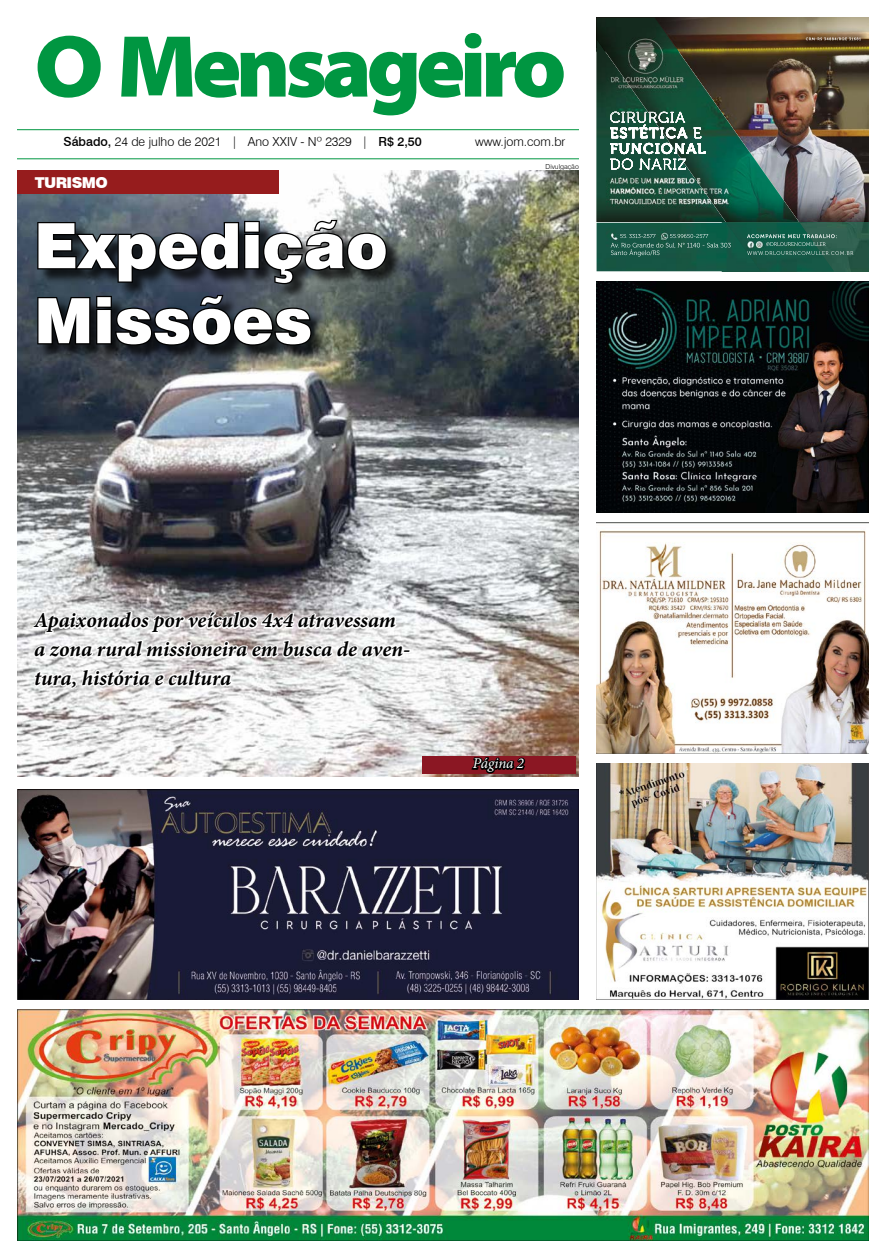
<style>
.page{position:relative;width:886px;height:1258px;background:#fff}
.page>*{position:absolute;margin:0;border:0;box-sizing:border-box;transform-origin:0 0}
.t1{font:900 semi-expanded 88.75px "Myriad Pro";letter-spacing:-.065em;color:#009641}
.t2{font:900 62.5px/75px "Swiss 721 BT";color:#fff}
.t3{font:italic 700 21.25px/28.8px "Minion Pro";color:#000}
.t4{font:900 15px "Swiss 721 BT";letter-spacing:-.04em;color:#fff}
.t5{font:italic 15px "Minion Pro";letter-spacing:-.015em;color:#fff}
.t6{font:300 12.5px "Swiss 721 BT";color:#000}
.t7{font:300 6.88px "Swiss 721 BT";color:#000}
.s1{font-weight:500}
</style>
<div class="page">
<hr style="left:18px;top:129px;width:561px;height:1px;background:#009641">
<hr style="left:18px;top:159px;width:561px;height:1px;background:#009641">
<img style="left:18px;top:789px;width:561px;height:210px">
<img style="left:18px;top:1010px;width:850px;height:230px">
<img style="left:596px;top:764px;width:272px;height:235px">
<img style="left:834px;top:48px;width:34px;height:175px">
<img style="left:596px;top:18px;width:238px;height:30px">
<img style="left:596px;top:39px;width:165px;height:9px">
<img style="left:825px;top:48px;width:9px;height:175px">
<img style="left:834px;top:223px;width:34px;height:48px">
<img style="left:825px;top:223px;width:9px;height:48px">
<img style="left:596px;top:48px;width:229px;height:223px">
<img style="left:596px;top:282px;width:272px;height:230px">
<img style="left:596px;top:523px;width:272px;height:230px">
<img style="left:18px;top:171px;width:561px;height:606px">
<div style="left:18px;top:171px;width:261px;height:23px;background:#961c1d"></div>
<div style="left:422px;top:756px;width:153px;height:17px;background:#8b1723"></div>
<svg style="left:470px;top:755px;width:57px;height:20px"></svg>
<div style="left:39px;top:221px;width:364px;height:140px;background:#000;opacity:.75"></div>
<svg style="left:36px;top:218px;width:352px;height:129px"></svg>
<svg style="left:31px;top:610px;width:380px;height:51px"></svg>
<svg style="left:32px;top:667px;width:202px;height:24px"></svg>
<h1 class="t1" style="left:34px;top:6px;width:534px">O Mensageiro</h1>
<p class="t6" style="left:64px;top:134px;width:360px"><span class="s1">Sábado,</span> 24 de julho de 2021 | Ano XXIV - Nº 2329 | <span class="s1">R$ 2,50</span></p>
<p class="t6" style="left:475px;top:134px;width:92px">www.jom.com.br</p>
<p class="t7" style="left:545px;top:162px;width:35px">Divulgação</p>
<p class="t4" style="left:35px;top:174px;width:74px">TURISMO</p>
<h2 class="t2" style="left:34px;top:208px;width:355px">Expedição<br>Missões</h2>
<p class="t3" style="left:34px;top:606px;width:378px">Apaixonados por veículos 4x4 atravessam a zona rural missioneira em busca de aven&shy;tura, história e cultura</p>
<p class="t5" style="left:473px;top:753px;width:53px">Página 2</p>
</div>
